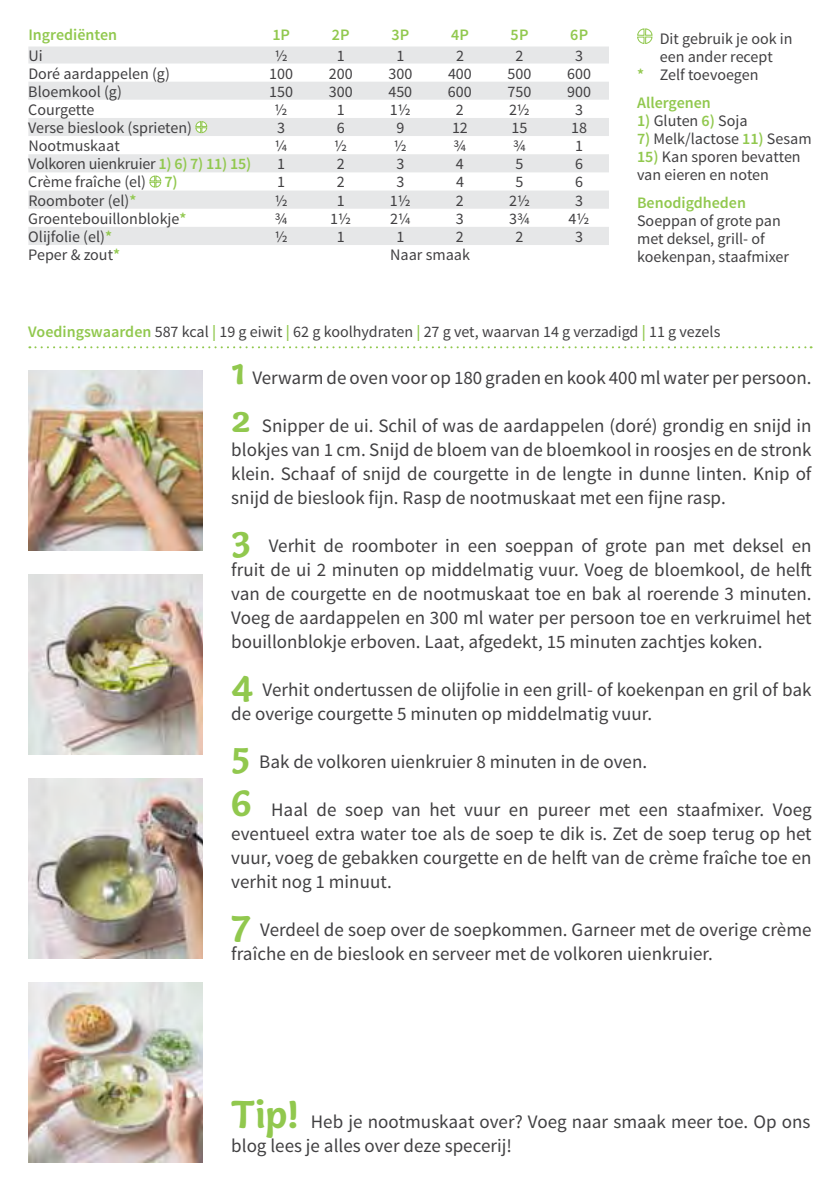
<style>
.page{position:relative;width:840px;height:1191px;background:#fff}
.page>*{position:absolute;margin:0;border:0;box-sizing:border-box;transform-origin:0 0}
.t1{font:19px/24px "Source Sans Pro";color:#414042}
.t2{font:16px/18px "Source Sans Pro";color:#414042}
.t3{font:600 16px "Source Sans Pro";color:#91c84e}
.s1{font-weight:600;color:#91c84e}
.s2{font-family:"Capucine Basic";font-weight:700;font-size:40px;color:#91c84e}
</style>
<div class="page">
<svg style="left:29px;top:346px;width:782px;height:2px"></svg>
<svg style="left:637px;top:28px;width:15px;height:16px"></svg>
<svg style="left:28px;top:46px;width:580px;height:54px;fill:#e6e7e8"></svg>
<div style="left:28px;top:118px;width:580px;height:18px;background:#e6e7e8"></div>
<svg style="left:28px;top:154px;width:580px;height:91px;fill:#e6e7e8"></svg>
<svg style="left:195px;top:121px;width:12px;height:12px"></svg>
<svg style="left:149px;top:175px;width:12px;height:13px"></svg>
<img style="left:28px;top:982px;width:175px;height:180px">
<img style="left:28px;top:778px;width:175px;height:180px">
<img style="left:28px;top:574px;width:175px;height:180px">
<img style="left:28px;top:370px;width:175px;height:180px">
<p class="t3" style="left:28px;top:25px;width:90px">Ingrediënten</p>
<p class="t3" style="left:272px;top:25px;width:19px">1P</p>
<p class="t3" style="left:332px;top:25px;width:19px">2P</p>
<p class="t3" style="left:391px;top:25px;width:19px">3P</p>
<p class="t3" style="left:451px;top:25px;width:19px">4P</p>
<p class="t3" style="left:510px;top:25px;width:19px">5P</p>
<p class="t3" style="left:570px;top:25px;width:19px">6P</p>
<p class="t2" style="left:28px;top:47px;width:16px">Ui</p>
<p class="t2" style="left:274px;top:47px;width:14px">½</p>
<p class="t2" style="left:336px;top:47px;width:9px">1</p>
<p class="t2" style="left:396px;top:47px;width:9px">1</p>
<p class="t2" style="left:455px;top:47px;width:9px">2</p>
<p class="t2" style="left:515px;top:47px;width:9px">2</p>
<p class="t2" style="left:575px;top:47px;width:9px">3</p>
<p class="t2" style="left:28px;top:65px;width:143px">Doré aardappelen (g)</p>
<p class="t2" style="left:269px;top:65px;width:25px">100</p>
<p class="t2" style="left:328px;top:65px;width:25px">200</p>
<p class="t2" style="left:388px;top:65px;width:25px">300</p>
<p class="t2" style="left:448px;top:65px;width:25px">400</p>
<p class="t2" style="left:507px;top:65px;width:25px">500</p>
<p class="t2" style="left:567px;top:65px;width:25px">600</p>
<p class="t2" style="left:28px;top:83px;width:95px">Bloemkool (g)</p>
<p class="t2" style="left:269px;top:83px;width:25px">150</p>
<p class="t2" style="left:328px;top:83px;width:25px">300</p>
<p class="t2" style="left:388px;top:83px;width:25px">450</p>
<p class="t2" style="left:447px;top:83px;width:25px">600</p>
<p class="t2" style="left:507px;top:83px;width:25px">750</p>
<p class="t2" style="left:567px;top:83px;width:25px">900</p>
<p class="t2" style="left:28px;top:101px;width:68px">Courgette</p>
<p class="t2" style="left:274px;top:101px;width:14px">½</p>
<p class="t2" style="left:336px;top:101px;width:9px">1</p>
<p class="t2" style="left:389px;top:101px;width:22px">1½</p>
<p class="t2" style="left:455px;top:101px;width:9px">2</p>
<p class="t2" style="left:508px;top:101px;width:22px">2½</p>
<p class="t2" style="left:574px;top:101px;width:9px">3</p>
<p class="t2" style="left:28px;top:119px;width:165px">Verse bieslook (sprieten)</p>
<p class="t2" style="left:277px;top:119px;width:9px">3</p>
<p class="t2" style="left:336px;top:119px;width:9px">6</p>
<p class="t2" style="left:396px;top:119px;width:9px">9</p>
<p class="t2" style="left:452px;top:119px;width:17px">12</p>
<p class="t2" style="left:511px;top:119px;width:17px">15</p>
<p class="t2" style="left:571px;top:119px;width:17px">18</p>
<p class="t2" style="left:28px;top:137px;width:93px">Nootmuskaat</p>
<p class="t2" style="left:275px;top:137px;width:14px">¼</p>
<p class="t2" style="left:334px;top:137px;width:14px">½</p>
<p class="t2" style="left:393px;top:137px;width:14px">½</p>
<p class="t2" style="left:453px;top:137px;width:14px">¾</p>
<p class="t2" style="left:513px;top:137px;width:14px">¾</p>
<p class="t2" style="left:575px;top:137px;width:9px">1</p>
<p class="t2" style="left:28px;top:155px;width:224px">Volkoren uienkruier <span class="s1">1) 6) 7) 11) 15)</span></p>
<p class="t2" style="left:277px;top:155px;width:9px">1</p>
<p class="t2" style="left:336px;top:155px;width:9px">2</p>
<p class="t2" style="left:396px;top:155px;width:9px">3</p>
<p class="t2" style="left:455px;top:155px;width:9px">4</p>
<p class="t2" style="left:515px;top:155px;width:9px">5</p>
<p class="t2" style="left:574px;top:155px;width:9px">6</p>
<p class="t2" style="left:28px;top:173px;width:151px">Crème fraîche (el) <span class="s1">7)</span></p>
<p class="t2" style="left:277px;top:173px;width:9px">1</p>
<p class="t2" style="left:336px;top:173px;width:9px">2</p>
<p class="t2" style="left:396px;top:173px;width:9px">3</p>
<p class="t2" style="left:455px;top:173px;width:9px">4</p>
<p class="t2" style="left:515px;top:173px;width:9px">5</p>
<p class="t2" style="left:575px;top:173px;width:9px">6</p>
<p class="t2" style="left:28px;top:192px;width:109px">Roomboter (el)<span class="s1">*</span></p>
<p class="t2" style="left:274px;top:192px;width:14px">½</p>
<p class="t2" style="left:336px;top:192px;width:9px">1</p>
<p class="t2" style="left:389px;top:192px;width:22px">1½</p>
<p class="t2" style="left:455px;top:192px;width:9px">2</p>
<p class="t2" style="left:509px;top:192px;width:22px">2½</p>
<p class="t2" style="left:575px;top:192px;width:9px">3</p>
<p class="t2" style="left:28px;top:210px;width:159px">Groentebouillonblokje<span class="s1">*</span></p>
<p class="t2" style="left:274px;top:210px;width:14px">¾</p>
<p class="t2" style="left:330px;top:210px;width:22px">1½</p>
<p class="t2" style="left:390px;top:210px;width:22px">2¼</p>
<p class="t2" style="left:455px;top:210px;width:9px">3</p>
<p class="t2" style="left:509px;top:210px;width:22px">3¾</p>
<p class="t2" style="left:568px;top:210px;width:22px">4½</p>
<p class="t2" style="left:28px;top:228px;width:85px">Olijfolie (el)<span class="s1">*</span></p>
<p class="t2" style="left:274px;top:228px;width:14px">½</p>
<p class="t2" style="left:336px;top:228px;width:9px">1</p>
<p class="t2" style="left:396px;top:228px;width:9px">1</p>
<p class="t2" style="left:455px;top:228px;width:9px">2</p>
<p class="t2" style="left:515px;top:228px;width:9px">2</p>
<p class="t2" style="left:574px;top:228px;width:9px">3</p>
<p class="t2" style="left:28px;top:246px;width:93px">Peper &amp; zout<span class="s1">*</span></p>
<p class="t2" style="left:390px;top:246px;width:81px">Naar smaak</p>
<p class="t2" style="left:659px;top:30px;width:134px">Dit gebruik je ook in</p>
<p class="t2" style="left:659px;top:48px;width:114px">een ander recept</p>
<p class="t2" style="left:636px;top:66px;width:123px"><span class="s1">*</span> Zelf toevoegen</p>
<p class="t3" style="left:636px;top:93px;width:75px">Allergenen</p>
<p class="t2" style="left:636px;top:112px;width:112px"><span class="s1">1)</span> Gluten <span class="s1">6)</span> Soja</p>
<p class="t2" style="left:636px;top:130px;width:176px"><span class="s1">7)</span> Melk/lactose <span class="s1">11)</span> Sesam</p>
<p class="t2" style="left:636px;top:148px;width:165px"><span class="s1">15)</span> Kan sporen bevatten van eieren en noten</p>
<p class="t3" style="left:636px;top:193px;width:110px">Benodigdheden</p>
<p class="t2" style="left:636px;top:212px;width:153px">Soeppan of grote pan met deksel, grill- of koekenpan, staafmixer</p>
<p class="t2" style="left:28px;top:323px;width:693px"><span class="s1">Voedingswaarden</span> 587 kcal <span class="s1">|</span> 19 g eiwit <span class="s1">|</span> 62 g koolhydraten <span class="s1">|</span> 27 g vet, waarvan 14 g verzadigd <span class="s1">|</span> 11 g vezels</p>
<p class="t1" style="left:231px;top:366px;width:581px"><span class="s2">1</span> Verwarm de oven voor op 180 graden en kook 400 ml water per persoon.</p>
<p class="t1" style="left:231px;top:414px;width:581px;text-align:justify"><span class="s2">2</span> Snipper de ui. Schil of was de aardappelen (doré) grondig en snijd in blokjes van 1 cm. Snijd de bloem van de bloemkool in roosjes en de stronk klein. Schaaf of snijd de courgette in de lengte in dunne linten. Knip of snijd de bieslook fijn. Rasp de nootmuskaat met een fijne rasp.</p>
<p class="t1" style="left:231px;top:534px;width:581px;text-align:justify"><span class="s2">3</span> Verhit de roomboter in een soeppan of grote pan met deksel en fruit de ui 2 minuten op middelmatig vuur. Voeg de bloemkool, de helft van de courgette en de nootmuskaat toe en bak al roerende 3 minuten.<br>Voeg de aardappelen en 300 ml water per persoon toe en verkruimel het bouillonblokje erboven. Laat, afgedekt, 15 minuten zachtjes koken.</p>
<p class="t1" style="left:231px;top:678px;width:581px"><span class="s2">4</span> Verhit ondertussen de olijfolie in een grill- of koekenpan en gril of bak de overige courgette 5 minuten op middelmatig vuur.</p>
<p class="t1" style="left:231px;top:750px;width:417px"><span class="s2">5</span> Bak de volkoren uienkruier 8 minuten in de oven.</p>
<p class="t1" style="left:231px;top:798px;width:581px;text-align:justify"><span class="s2">6</span> Haal de soep van het vuur en pureer met een staafmixer. Voeg eventueel extra water toe als de soep te dik is. Zet de soep terug op het vuur, voeg de gebakken courgette en de helft van de crème fraîche toe en verhit nog 1 minuut.</p>
<p class="t1" style="left:231px;top:918px;width:581px"><span class="s2">7</span> Verdeel de soep over de soepkommen. Garneer met de overige crème fraîche en de bieslook en serveer met de volkoren uienkruier.</p>
<p class="t1" style="left:231px;top:1110px;width:580px"><span class="s2">Tip!</span> Heb je nootmuskaat over? Voeg naar smaak meer toe. Op ons blog lees je alles over deze specerij!</p>
</div>
